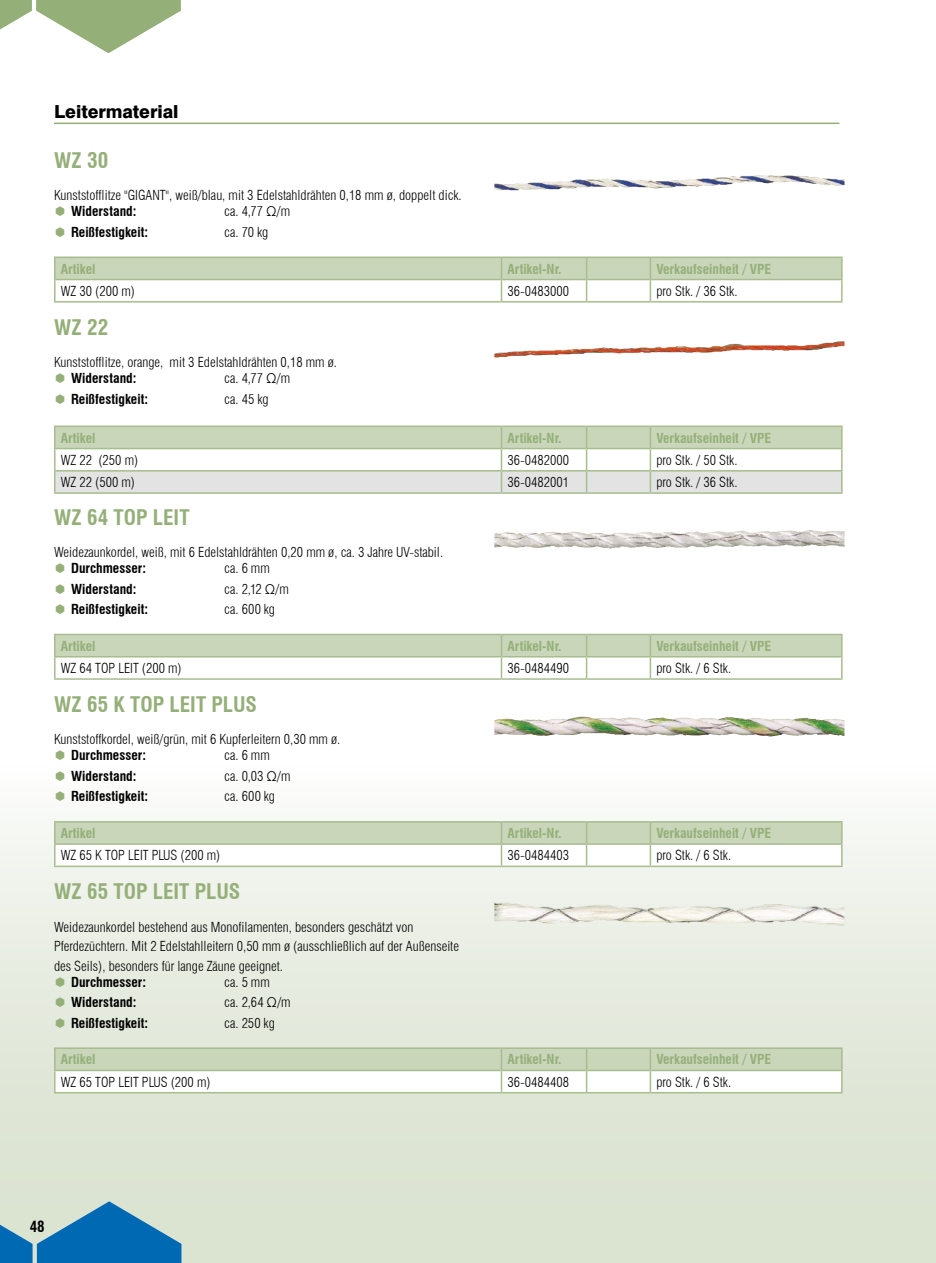
<style>
.page{position:relative;width:936px;height:1263px;background:#fff}
.page>*{position:absolute;margin:0;border:0;box-sizing:border-box;transform-origin:0 0}
.t1{font:700 condensed 21px "Swiss 721 BT";letter-spacing:.005em;color:#95af79}
.t2{font:800 18px "Swiss 721 BT";color:#000}
.t3{font:700 condensed 15px "Swiss 721 BT";color:#000}
.t4{font:300 condensed 13.5px/19.5px "Swiss 721 BT";color:#000}
.t5{font:700 condensed 13.5px "Swiss 721 BT";color:#95af79}
.t6{font:700 condensed 13.5px "Swiss 721 BT";color:#000}
</style>
<div class="page">
<hr style="left:54px;top:123px;width:785px;height:1px;background:#95af79">
<div style="left:0;top:765px;width:935px;height:498px;background:linear-gradient(to bottom,#f8faf7,#d5dec9)"></div>
<hr style="left:54px;top:258px;width:2px;height:21px;background:#a7bc8f">
<hr style="left:54px;top:257px;width:447px;height:1px;background:#a7bc8f">
<hr style="left:54px;top:279px;width:447px;height:1px;background:#a7bc8f">
<hr style="left:54px;top:280px;width:2px;height:21px;background:#a7bc8f">
<hr style="left:54px;top:301px;width:447px;height:2px;background:#a7bc8f">
<hr style="left:501px;top:301px;width:85px;height:2px;background:#a7bc8f">
<hr style="left:586px;top:301px;width:64px;height:2px;background:#a7bc8f">
<svg style="left:55px;top:257px;width:787px;height:45px"></svg>
<hr style="left:650px;top:301px;width:192px;height:2px;background:#a7bc8f">
<img style="left:494px;top:175px;width:262px;height:15px">
<img style="left:494px;top:341px;width:343px;height:16px">
<hr style="left:54px;top:427px;width:2px;height:21px;background:#a7bc8f">
<hr style="left:54px;top:426px;width:447px;height:1px;background:#a7bc8f">
<hr style="left:54px;top:448px;width:447px;height:1px;background:#a7bc8f">
<hr style="left:54px;top:449px;width:2px;height:21px;background:#a7bc8f">
<hr style="left:54px;top:472px;width:2px;height:20px;background:#a7bc8f">
<hr style="left:54px;top:470px;width:447px;height:2px;background:#a7bc8f">
<hr style="left:54px;top:492px;width:447px;height:2px;background:#a7bc8f">
<hr style="left:501px;top:492px;width:85px;height:2px;background:#a7bc8f">
<hr style="left:586px;top:492px;width:64px;height:2px;background:#a7bc8f">
<svg style="left:55px;top:426px;width:787px;height:67px"></svg>
<hr style="left:650px;top:470px;width:192px;height:2px;background:#a7bc8f">
<hr style="left:650px;top:492px;width:192px;height:2px;background:#a7bc8f">
<hr style="left:54px;top:635px;width:2px;height:21px;background:#a7bc8f">
<hr style="left:54px;top:634px;width:447px;height:1px;background:#a7bc8f">
<hr style="left:54px;top:656px;width:447px;height:1px;background:#a7bc8f">
<hr style="left:54px;top:657px;width:2px;height:21px;background:#a7bc8f">
<hr style="left:54px;top:678px;width:447px;height:2px;background:#a7bc8f">
<hr style="left:501px;top:678px;width:85px;height:2px;background:#a7bc8f">
<hr style="left:586px;top:678px;width:64px;height:2px;background:#a7bc8f">
<svg style="left:55px;top:634px;width:787px;height:45px"></svg>
<hr style="left:650px;top:678px;width:192px;height:2px;background:#a7bc8f">
<img style="left:512px;top:530px;width:296px;height:5px">
<hr style="left:54px;top:823px;width:2px;height:20px;background:#a7bc8f">
<hr style="left:54px;top:821px;width:447px;height:2px;background:#a7bc8f">
<hr style="left:54px;top:843px;width:447px;height:2px;background:#a7bc8f">
<hr style="left:501px;top:821px;width:85px;height:2px;background:#a7bc8f">
<hr style="left:586px;top:821px;width:64px;height:2px;background:#a7bc8f">
<hr style="left:650px;top:821px;width:192px;height:2px;background:#a7bc8f">
<hr style="left:54px;top:845px;width:2px;height:21px;background:#a7bc8f">
<hr style="left:54px;top:866px;width:447px;height:1px;background:#a7bc8f">
<hr style="left:501px;top:866px;width:85px;height:1px;background:#a7bc8f">
<hr style="left:586px;top:866px;width:64px;height:1px;background:#a7bc8f">
<svg style="left:55px;top:822px;width:787px;height:44px"></svg>
<hr style="left:650px;top:866px;width:192px;height:1px;background:#a7bc8f">
<img style="left:494px;top:717px;width:254px;height:19px">
<hr style="left:54px;top:1049px;width:2px;height:21px;background:#a7bc8f">
<hr style="left:54px;top:1047px;width:447px;height:2px;background:#a7bc8f">
<hr style="left:54px;top:1070px;width:447px;height:1px;background:#a7bc8f">
<hr style="left:501px;top:1047px;width:85px;height:2px;background:#a7bc8f">
<hr style="left:586px;top:1047px;width:64px;height:2px;background:#a7bc8f">
<hr style="left:650px;top:1047px;width:192px;height:2px;background:#a7bc8f">
<hr style="left:54px;top:1071px;width:2px;height:21px;background:#a7bc8f">
<hr style="left:54px;top:1092px;width:447px;height:1px;background:#a7bc8f">
<svg style="left:55px;top:1048px;width:787px;height:45px"></svg>
<hr style="left:650px;top:1092px;width:192px;height:1px;background:#a7bc8f">
<img style="left:494px;top:902px;width:350px;height:24px">
<svg style="left:0;top:0;width:181px;height:53px"></svg>
<svg style="left:0;top:1201px;width:181px;height:62px;background:#5699bf"></svg>
<svg style="left:56px;top:771px;width:8px;height:10px"></svg>
<svg style="left:56px;top:791px;width:8px;height:10px"></svg>
<svg style="left:56px;top:977px;width:8px;height:10px"></svg>
<svg style="left:56px;top:997px;width:8px;height:10px"></svg>
<svg style="left:56px;top:1018px;width:8px;height:10px"></svg>
<h2 class="t2" style="left:54px;top:101px;width:126px">Leitermaterial</h2>
<h1 class="t1" style="left:54px;top:148px;width:56px">WZ 30</h1>
<p class="t4" style="left:54px;top:185px;width:409px">Kunststofflitze "GIGANT", weiß/blau, mit 3 Edelstahldrähten 0,18 mm ø, doppelt dick.</p>
<p class="t6" style="left:71px;top:203px;width:67px">Widerstand:</p>
<p class="t4" style="left:224px;top:202px;width:67px">ca. 4,77 Ω/m</p>
<p class="t6" style="left:71px;top:224px;width:79px">Reißfestigkeit:</p>
<p class="t4" style="left:224px;top:222px;width:46px">ca. 70 kg</p>
<p class="t5" style="left:61px;top:261px;width:36px">Artikel</p>
<p class="t5" style="left:507px;top:261px;width:55px">Artikel-Nr.</p>
<p class="t5" style="left:656px;top:261px;width:116px">Verkaufseinheit / VPE</p>
<p class="t4" style="left:61px;top:281px;width:76px">WZ 30 (200 m)</p>
<p class="t4" style="left:507px;top:281px;width:63px">36-0483000</p>
<p class="t4" style="left:656px;top:281px;width:83px">pro Stk. / 36 Stk.</p>
<h1 class="t1" style="left:54px;top:314px;width:56px">WZ 22</h1>
<p class="t4" style="left:54px;top:352px;width:284px">Kunststofflitze, orange, mit 3 Edelstahldrähten 0,18 mm ø.</p>
<p class="t6" style="left:71px;top:370px;width:67px">Widerstand:</p>
<p class="t4" style="left:224px;top:369px;width:67px">ca. 4,77 Ω/m</p>
<p class="t6" style="left:71px;top:391px;width:79px">Reißfestigkeit:</p>
<p class="t4" style="left:224px;top:389px;width:46px">ca. 45 kg</p>
<p class="t5" style="left:61px;top:430px;width:36px">Artikel</p>
<p class="t5" style="left:507px;top:430px;width:55px">Artikel-Nr.</p>
<p class="t5" style="left:656px;top:430px;width:116px">Verkaufseinheit / VPE</p>
<p class="t4" style="left:61px;top:450px;width:79px">WZ 22 (250 m)</p>
<p class="t4" style="left:507px;top:450px;width:63px">36-0482000</p>
<p class="t4" style="left:656px;top:450px;width:83px">pro Stk. / 50 Stk.</p>
<p class="t4" style="left:61px;top:472px;width:76px">WZ 22 (500 m)</p>
<p class="t4" style="left:507px;top:472px;width:63px">36-0482001</p>
<p class="t4" style="left:656px;top:472px;width:83px">pro Stk. / 36 Stk.</p>
<h1 class="t1" style="left:54px;top:504px;width:137px">WZ 64 TOP LEIT</h1>
<p class="t4" style="left:54px;top:542px;width:390px">Weidezaunkordel, weiß, mit 6 Edelstahldrähten 0,20 mm ø, ca. 3 Jahre UV-stabil.</p>
<p class="t6" style="left:71px;top:560px;width:76px">Durchmesser:</p>
<p class="t4" style="left:224px;top:558px;width:47px">ca. 6 mm</p>
<p class="t6" style="left:71px;top:580px;width:67px">Widerstand:</p>
<p class="t4" style="left:224px;top:579px;width:66px">ca. 2,12 Ω/m</p>
<p class="t6" style="left:71px;top:601px;width:79px">Reißfestigkeit:</p>
<p class="t4" style="left:224px;top:599px;width:52px">ca. 600 kg</p>
<p class="t5" style="left:61px;top:638px;width:36px">Artikel</p>
<p class="t5" style="left:507px;top:638px;width:55px">Artikel-Nr.</p>
<p class="t5" style="left:656px;top:638px;width:116px">Verkaufseinheit / VPE</p>
<p class="t4" style="left:61px;top:658px;width:122px">WZ 64 TOP LEIT (200 m)</p>
<p class="t4" style="left:507px;top:658px;width:63px">36-0484490</p>
<p class="t4" style="left:656px;top:658px;width:76px">pro Stk. / 6 Stk.</p>
<h1 class="t1" style="left:54px;top:692px;width:204px">WZ 65 K TOP LEIT PLUS</h1>
<p class="t4" style="left:54px;top:729px;width:288px">Kunststoffkordel, weiß/grün, mit 6 Kupferleitern 0,30 mm ø.</p>
<p class="t6" style="left:71px;top:747px;width:76px">Durchmesser:</p>
<p class="t4" style="left:224px;top:746px;width:47px">ca. 6 mm</p>
<p class="t6" style="left:71px;top:768px;width:67px">Widerstand:</p>
<p class="t4" style="left:224px;top:766px;width:68px">ca. 0,03 Ω/m</p>
<p class="t6" style="left:71px;top:788px;width:79px">Reißfestigkeit:</p>
<p class="t4" style="left:224px;top:787px;width:52px">ca. 600 kg</p>
<p class="t5" style="left:61px;top:825px;width:36px">Artikel</p>
<p class="t5" style="left:507px;top:825px;width:55px">Artikel-Nr.</p>
<p class="t5" style="left:656px;top:825px;width:116px">Verkaufseinheit / VPE</p>
<p class="t4" style="left:61px;top:846px;width:161px">WZ 65 K TOP LEIT PLUS (200 m)</p>
<p class="t4" style="left:507px;top:846px;width:63px">36-0484403</p>
<p class="t4" style="left:656px;top:846px;width:76px">pro Stk. / 6 Stk.</p>
<h1 class="t1" style="left:54px;top:879px;width:188px">WZ 65 TOP LEIT PLUS</h1>
<p class="t4" style="left:54px;top:917px;width:406px">Weidezaunkordel bestehend aus Monofilamenten, besonders geschätzt von<br>Pferdezüchtern. Mit 2 Edelstahlleitern 0,50 mm ø (ausschließlich auf der Außenseite des Seils), besonders für lange Zäune geeignet.</p>
<p class="t6" style="left:71px;top:974px;width:76px">Durchmesser:</p>
<p class="t4" style="left:224px;top:972px;width:47px">ca. 5 mm</p>
<p class="t6" style="left:71px;top:994px;width:67px">Widerstand:</p>
<p class="t4" style="left:224px;top:992px;width:68px">ca. 2,64 Ω/m</p>
<p class="t6" style="left:71px;top:1015px;width:79px">Reißfestigkeit:</p>
<p class="t4" style="left:224px;top:1013px;width:52px">ca. 250 kg</p>
<p class="t5" style="left:61px;top:1051px;width:36px">Artikel</p>
<p class="t5" style="left:507px;top:1051px;width:55px">Artikel-Nr.</p>
<p class="t5" style="left:656px;top:1051px;width:116px">Verkaufseinheit / VPE</p>
<p class="t4" style="left:61px;top:1072px;width:151px">WZ 65 TOP LEIT PLUS (200 m)</p>
<p class="t4" style="left:507px;top:1072px;width:63px">36-0484408</p>
<p class="t4" style="left:656px;top:1072px;width:76px">pro Stk. / 6 Stk.</p>
<p class="t3" style="left:30px;top:1217px;width:16px">48</p>
</div>
